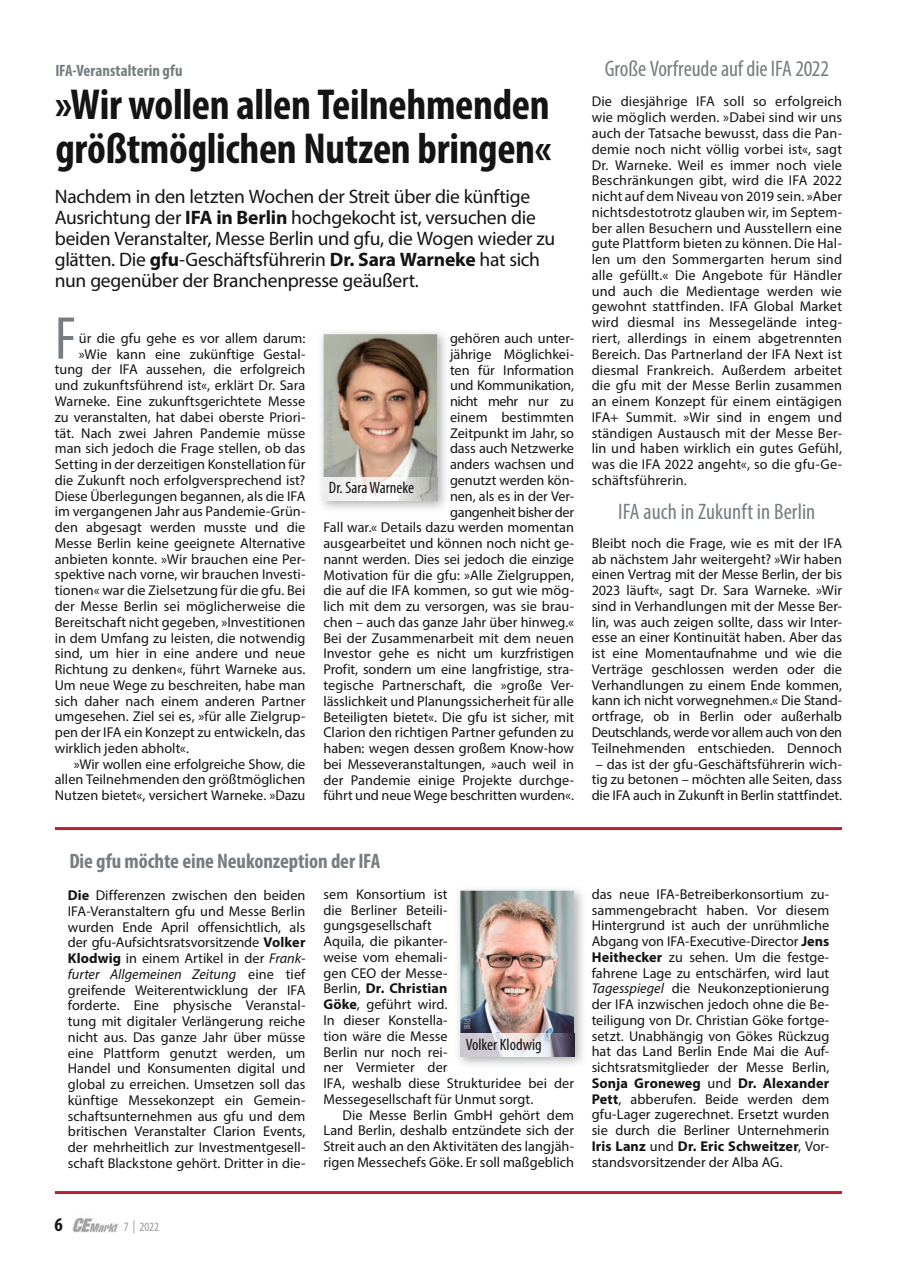
<style>
.page{position:relative;width:897px;height:1267px;background:#fff}
.page>*{position:absolute;margin:0;border:0;box-sizing:border-box;transform-origin:0 0}
.t1{font:condensed 61.05px "Myriad Pro";color:#777d80}
.t2{font:700 condensed 43.5px/43.5px "Myriad Pro";letter-spacing:-.01em;color:#131413}
.t3{font:condensed 22.5px "Myriad Pro";letter-spacing:-.005em;color:#777d80}
.t4{font:700 condensed 21px "Myriad Pro";letter-spacing:-.005em;color:#777d80}
.t5{font:19.5px/21px "Myriad Pro";letter-spacing:-.015em;color:#131413}
.t6{font:700 condensed 19.5px "Myriad Pro";color:#131413}
.t7{font:condensed 16.5px "Myriad Pro";color:#131413}
.t8{font:700 condensed 16.5px "Myriad Pro";letter-spacing:.005em;color:#777d80}
.t9{font:14.25px/15.8px "Myriad Pro";color:#131413;text-align:justify}
.t10{font:condensed 12.75px "Myriad Pro";color:#999}
.t11{font:condensed 9px "Myriad Pro";color:#a2a7ab}
.s1{font-weight:700}
.s2{font-style:italic}
</style>
<div class="page">
<img style="left:72px;top:1218px;width:46px;height:15px">
<hr style="left:55px;top:827px;width:787px;height:3px;background:#b62230">
<hr style="left:55px;top:1190px;width:787px;height:3px;background:#b62230">
<img style="left:458px;top:889px;width:125px;height:176px">
<img style="left:460px;top:890px;width:114px;height:143px">
<img style="left:460px;top:1033px;width:114px;height:23px">
<img style="left:321px;top:332px;width:129px;height:177px">
<svg style="left:449px;top:348px;width:1px;height:13px"></svg>
<img style="left:323px;top:334px;width:114px;height:143px">
<img style="left:323px;top:477px;width:114px;height:23px">
<p class="t8" style="left:55px;top:60px;width:129px">IFA-Veranstalterin gfu</p>
<h2 class="t2" style="left:55px;top:82px;width:497px">»Wir wollen allen Teilnehmenden größtmöglichen Nutzen bringen«</h2>
<p class="t5" style="left:55px;top:185px;width:502px">Nachdem in den letzten Wochen der Streit über die künftige Ausrichtung der <span class="s1">IFA in Berlin</span> hochgekocht ist, versuchen die beiden Veranstalter, Messe Berlin und gfu, die Wogen wieder zu glätten. Die <span class="s1">gfu</span>-Geschäftsführerin <span class="s1">Dr. Sara Warneke</span> hat sich nun gegenüber der Branchenpresse geäußert.</p>
<h1 class="t1" style="left:55px;top:301px;width:23px">F</h1>
<p class="t9" style="left:79px;top:330px;width:228px">ür die gfu gehe es vor allem darum:</p>
<p class="t9" style="left:79px;top:346px;width:228px">»Wie kann eine zukünftige Gestal-</p>
<p class="t9" style="left:55px;top:361px;width:252px">tung der IFA aussehen, die erfolgreich</p>
<p class="t9" style="left:55px;top:377px;width:252px">und zukunftsführend ist«, erklärt Dr. Sara</p>
<p class="t9" style="left:55px;top:393px;width:252px">Warneke. Eine zukunftsgerichtete Messe</p>
<p class="t9" style="left:55px;top:409px;width:252px">zu veranstalten, hat dabei oberste Priori-</p>
<p class="t9" style="left:55px;top:424px;width:252px">tät. Nach zwei Jahren Pandemie müsse</p>
<p class="t9" style="left:55px;top:440px;width:252px">man sich jedoch die Frage stellen, ob das</p>
<p class="t9" style="left:55px;top:456px;width:252px">Setting in der derzeitigen Konstellation für</p>
<p class="t9" style="left:55px;top:472px;width:252px">die Zukunft noch erfolgversprechend ist?</p>
<p class="t9" style="left:55px;top:487px;width:252px">Diese Überlegungen begannen, als die IFA</p>
<p class="t9" style="left:55px;top:503px;width:252px">im vergangenen Jahr aus Pandemie-Grün-</p>
<p class="t9" style="left:55px;top:519px;width:252px">den abgesagt werden musste und die</p>
<p class="t9" style="left:55px;top:535px;width:252px">Messe Berlin keine geeignete Alternative</p>
<p class="t9" style="left:55px;top:550px;width:252px">anbieten konnte. »Wir brauchen eine Per-</p>
<p class="t9" style="left:55px;top:566px;width:252px">spektive nach vorne, wir brauchen Investi-</p>
<p class="t9" style="left:55px;top:582px;width:252px">tionen« war die Zielsetzung für die gfu. Bei</p>
<p class="t9" style="left:55px;top:598px;width:252px">der Messe Berlin sei möglicherweise die</p>
<p class="t9" style="left:55px;top:614px;width:252px">Bereitschaft nicht gegeben, »Investitionen</p>
<p class="t9" style="left:55px;top:629px;width:252px">in dem Umfang zu leisten, die notwendig</p>
<p class="t9" style="left:55px;top:645px;width:252px">sind, um hier in eine andere und neue</p>
<p class="t9" style="left:55px;top:661px;width:252px">Richtung zu denken«, führt Warneke aus.</p>
<p class="t9" style="left:55px;top:677px;width:252px">Um neue Wege zu beschreiten, habe man</p>
<p class="t9" style="left:55px;top:692px;width:252px">sich daher nach einem anderen Partner</p>
<p class="t9" style="left:55px;top:708px;width:252px">umgesehen. Ziel sei es, »für alle Zielgrup-</p>
<p class="t9" style="left:55px;top:724px;width:252px">pen der IFA ein Konzept zu entwickeln, das</p>
<p class="t9" style="left:55px;top:740px;width:136px">wirklich jeden abholt«.</p>
<p class="t9" style="left:74px;top:755px;width:233px">»Wir wollen eine erfolgreiche Show, die</p>
<p class="t9" style="left:55px;top:771px;width:252px">allen Teilnehmenden den größtmöglichen</p>
<p class="t9" style="left:55px;top:787px;width:252px">Nutzen bietet«, versichert Warneke. »Dazu</p>
<p class="t9" style="left:323px;top:330px;width:252px;text-align:right">gehören auch unter-<br>jährige Möglichkei-<br>ten für Information<br>und Kommunikation,<br>nicht mehr nur zu<br>einem bestimmten<br>Zeitpunkt im Jahr, so<br>dass auch Netzwerke<br>anders wachsen und<br>genutzt werden kön-<br>nen, als es in der Ver-<br>gangenheit bisher der<br>Fall war.« Details dazu werden momentan ausgearbeitet und können noch nicht ge&shy;nannt werden. Dies sei jedoch die einzige<br>Motivation für die gfu: »Alle Zielgruppen, die auf die IFA kommen, so gut wie mög&shy;lich mit dem zu versorgen, was sie brau&shy;chen – auch das ganze Jahr über hinweg.«<br>Bei der Zusammenarbeit mit dem neuen<br>Investor gehe es nicht um kurzfristigen<br>Profit, sondern um eine langfristige, stra&shy;tegische Partnerschaft, die »große Ver&shy;lässlichkeit und Planungssicherheit für alle<br>Beteiligten bietet«. Die gfu ist sicher, mit<br>Clarion den richtigen Partner gefunden zu haben: wegen dessen großem Know-how bei Messeveranstaltungen, »auch weil in der Pandemie einige Projekte durchge&shy;führt und neue Wege beschritten wurden«.</p>
<p class="t7" style="left:329px;top:478px;width:87px">Dr. Sara Warneke</p>
<h3 class="t3" style="left:604px;top:55px;width:226px">Große Vorfreude auf die IFA 2022</h3>
<p class="t9" style="left:591px;top:94px;width:252px">Die diesjährige IFA soll so erfolgreich wie möglich werden. »Dabei sind wir uns auch der Tatsache bewusst, dass die Pan&shy;demie noch nicht völlig vorbei ist«, sagt Dr. Warneke. Weil es immer noch viele Beschränkungen gibt, wird die IFA 2022 nicht auf dem Niveau von 2019 sein. »Aber nichtsdestotrotz glauben wir, im Septem&shy;ber allen Besuchern und Ausstellern eine gute Plattform bieten zu können. Die Hal&shy;len um den Sommergarten herum sind alle gefüllt.« Die Angebote für Händler und auch die Medientage werden wie gewohnt stattfinden. IFA Global Market wird diesmal ins Messegelände integ&shy;riert, allerdings in einem abgetrennten Bereich. Das Partnerland der IFA Next ist diesmal Frankreich. Außerdem arbeitet die gfu mit der Messe Berlin zusammen an einem Konzept für einem eintägigen IFA+ Summit. »Wir sind in engem und ständigen Austausch mit der Messe Ber&shy;lin und haben wirklich ein gutes Gefühl, was die IFA 2022 angeht«, so die gfu-Ge&shy;schäftsführerin.</p>
<h3 class="t3" style="left:618px;top:498px;width:198px">IFA auch in Zukunft in Berlin</h3>
<p class="t9" style="left:591px;top:535px;width:252px">Bleibt noch die Frage, wie es mit der IFA ab nächstem Jahr weitergeht? »Wir haben einen Vertrag mit der Messe Berlin, der bis 2023 läuft«, sagt Dr. Sara Warneke. »Wir sind in Verhandlungen mit der Messe Ber&shy;lin, was auch zeigen sollte, dass wir Inter&shy;esse an einer Kontinuität haben. Aber das ist eine Momentaufnahme und wie die Verträge geschlossen werden oder die Verhandlungen zu einem Ende kommen, kann ich nicht vorwegnehmen.« Die Stand&shy;ortfrage, ob in Berlin oder außerhalb Deutschlands, werde vor allem auch von den Teilnehmenden entschieden. Dennoch</p>
<p class="t9" style="left:591px;top:755px;width:252px">– das ist der gfu-Geschäftsführerin wich&shy;tig zu betonen – möchten alle Seiten, dass die IFA auch in Zukunft in Berlin stattfindet.</p>
<h3 class="t4" style="left:69px;top:847px;width:312px">Die gfu möchte eine Neukonzeption der IFA</h3>
<p class="t9" style="left:68px;top:887px;width:239px"><span class="s1">Die</span> Differenzen zwischen den beiden IFA-Veranstaltern gfu und Messe Berlin wurden Ende April offensichtlich, als der gfu-Aufsichtsratsvorsitzende <span class="s1">Volker Klodwig</span> in einem Artikel in der <span class="s2">Frank&shy;furter Allgemeinen Zeitung</span> eine tief greifende Weiterentwicklung der IFA forderte. Eine physische Veranstal&shy;tung mit digitaler Verlängerung reiche nicht aus. Das ganze Jahr über müsse eine Plattform genutzt werden, um Handel und Konsumenten digital und global zu erreichen. Umsetzen soll das künftige Messekonzept ein Gemein&shy;schaftsunternehmen aus gfu und dem britischen Veranstalter Clarion Events, der mehrheitlich zur Investmentgesell&shy;schaft Blackstone gehört. Dritter in die-</p>
<p class="t9" style="left:591px;top:885px;width:239px">das neue IFA-Betreiberkonsortium zu&shy;sammengebracht haben. Vor diesem Hintergrund ist auch der unrühmliche Abgang von IFA-Executive-Director <span class="s1">Jens Heithecker</span> zu sehen. Um die festge&shy;fahrene Lage zu entschärfen, wird laut <span class="s2">Tagesspiegel</span> die Neukonzeptionierung der IFA inzwischen jedoch ohne die Be&shy;teiligung von Dr. Christian Göke fortge&shy;setzt. Unabhängig von Gökes Rückzug hat das Land Berlin Ende Mai die Auf&shy;sichtsratsmitglieder der Messe Berlin, <span class="s1">Sonja Groneweg</span> und <span class="s1">Dr. Alexander Pett</span>, abberufen. Beide werden dem gfu-Lager zugerechnet. Ersetzt wurden sie durch die Berliner Unternehmerin <span class="s1">Iris Lanz</span> und <span class="s1">Dr. Eric Schweitzer</span>, Vor&shy;standsvorsitzender der Alba AG.</p>
<p class="t9" style="left:323px;top:886px;width:252px;text-align:left">sem Konsortium ist<br>die Berliner Beteili-<br>gungsgesellschaft<br>Aquila, die pikanter-<br>weise vom ehemali-<br>gen CEO der Messe-<br>Berlin, <span class="s1">Dr. Christian<br>Göke</span>, geführt wird.<br>In dieser Konstella-<br>tion wäre die Messe<br>Berlin nur noch rei-<br>ner Vermieter der<br>IFA, weshalb diese Strukturidee bei der<br>Messegesellschaft für Unmut sorgt.</p>
<p class="t9" style="left:323px;top:1106px;width:252px;text-indent:19px">Die Messe Berlin GmbH gehört dem Land Berlin, deshalb entzündete sich der Streit auch an den Aktivitäten des langjäh&shy;rigen Messechefs Göke. Er soll maßgeblich</p>
<p class="t11" style="left:461px;top:1029px;width:27px;rotate:-90deg">Bild: BSH</p>
<p class="t7" style="left:465px;top:1034px;width:77px">Volker Klodwig</p>
<h3 class="t6" style="left:54px;top:1212px;width:10px">6</h3>
<p class="t10" style="left:124px;top:1219px;width:37px">7 | 2022</p>
</div>
